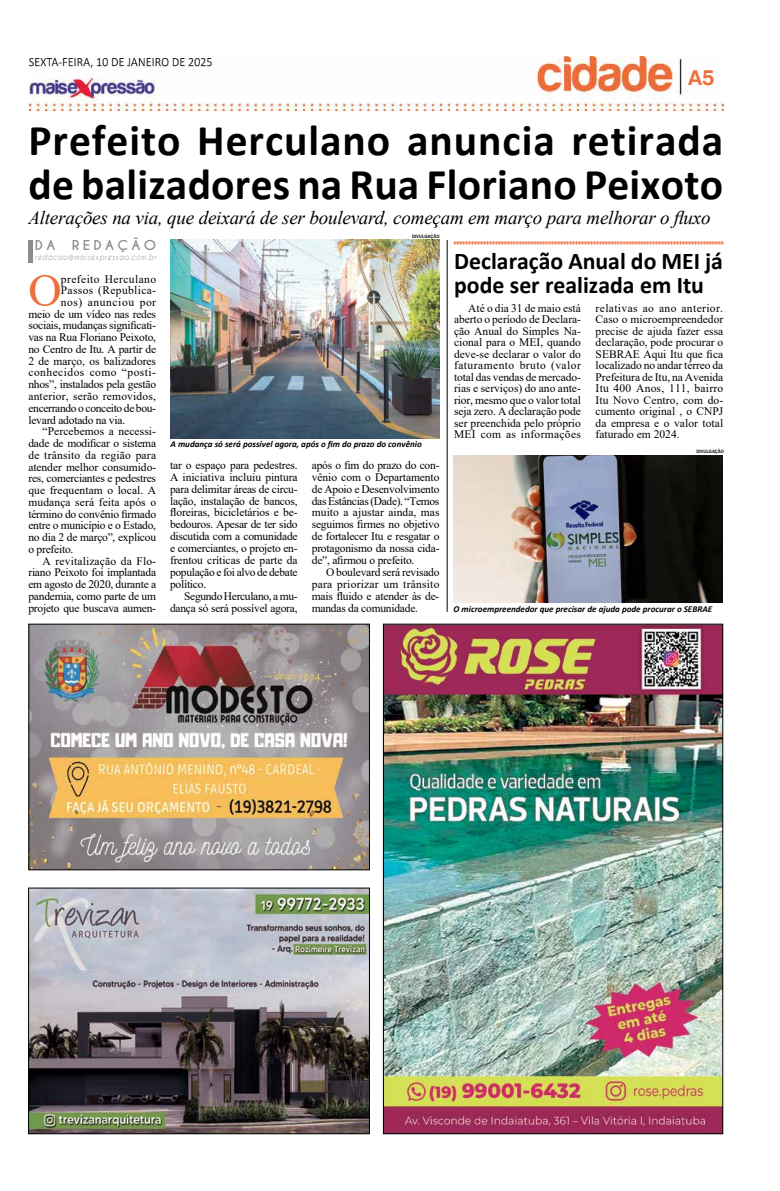
<style>
.page{position:relative;width:780px;height:1191px;background:#fff}
.page>*{position:absolute;margin:0;border:0;box-sizing:border-box;transform-origin:0 0}
.t1{font:46.2px "Times New Roman";color:#ef6f3c}
.t2{font:700 44px/44px "Calibri";letter-spacing:.02em;color:#000}
.t3{font:700 24px/24px "Calibri";color:#000}
.t4{font:22px "Harabara";color:#ef6f3c}
.t5{font:italic 19px "Times New Roman";letter-spacing:-.01em;color:#000}
.t6{font:700 12.9px "Caviar Dreams";letter-spacing:.24em;color:#8b8b8b;scale:1.04 1}
.t7{font:11.5px/11.9px "Times New Roman";letter-spacing:-.02em;color:#000;text-align:justify}
.t8{font:11.5px "Times New Roman";letter-spacing:.01em;color:#000}
.t9{font:11.5px "Times New Roman";letter-spacing:.015em;color:#000}
.t10{font:11.5px "Times New Roman";color:#000}
.t11{font:11.5px "Times New Roman";letter-spacing:.02em;color:#000}
.t12{font:11.5px "Times New Roman";letter-spacing:.04em;color:#000}
.t13{font:11.5px "Times New Roman";letter-spacing:.035em;color:#000}
.t14{font:11.5px "Times New Roman";letter-spacing:.03em;color:#000}
.t15{font:11.5px "Times New Roman";letter-spacing:.05em;color:#000}
.t16{font:italic 700 9px "Calibri";color:#000}
.t17{font:italic 8.3px "Caviar Dreams";letter-spacing:.11em;color:#8b8b8b;scale:.83 1}
.t18{font:500 4.9px "Franklin Gothic";color:#000}
</style>
<div class="page">
<img style="left:29px;top:57px;width:694px;height:54px">
<img style="left:30px;top:58px;width:181px;height:9px">
<img style="left:385px;top:625px;width:336px;height:507px">
<img style="left:30px;top:889px;width:338px;height:243px">
<div style="left:28px;top:887px;width:342px;height:247px;border:1px solid #000"></div>
<img style="left:170px;top:240px;width:269px;height:198px">
<div style="left:28px;top:240px;width:5px;height:23px;background:#8b8b8b"></div>
<img style="left:30px;top:625px;width:338px;height:243px">
<div style="left:28px;top:623px;width:342px;height:247px;border:1px solid #000"></div>
<svg style="left:454px;top:241px;width:269px;height:3px"></svg>
<hr style="left:447px;top:240px;width:1px;height:372px;background:#000">
<img style="left:453px;top:455px;width:270px;height:147px">
<h3 class="t4" style="left:688px;top:66px;width:28px">A5</h3>
<h2 class="t2" style="left:28px;top:118px;width:696px">Prefeito Herculano anuncia retirada de balizadores na Rua Floriano Peixoto</h2>
<h3 class="t5" style="left:28px;top:204px;width:683px">Alterações na via, que deixará de ser boulevard, começam em março para melhorar o fluxo</h3>
<p class="t18" style="left:412px;top:234px;width:29px">DIVULGAÇÃO</p>
<p class="t6" style="left:35px;top:237px;width:21px">DA</p>
<p class="t6" style="left:72px;top:237px;width:82px">REDAÇÃO</p>
<p class="t17" style="left:35px;top:252px;width:147px">redacao@maisexpressao.com.br</p>
<h3 class="t3" style="left:454px;top:249px;width:270px">Declaração Anual do MEI já pode ser realizada em Itu</h3>
<p class="t7" style="left:454px;top:302px;width:128px;line-height:11.5px;text-indent:14px">Até o dia 31 de maio está aberto o período de Declara&shy;ção Anual do Simples Na&shy;cional para o MEI, quando deve-se declarar o valor do faturamento bruto (valor total das vendas de mercado&shy;rias e serviços) do ano ante&shy;rior, mesmo que o valor total seja zero. A declaração pode ser preenchida pelo próprio MEI com as informações</p>
<p class="t7" style="left:595px;top:302px;width:129px;line-height:11.5px">relativas ao ano anterior.<br>Caso o microempreendedor precise de ajuda fazer essa declaração, pode procurar o SEBRAE Aqui Itu que fica localizado no andar térreo da Prefeitura de Itu, na Avenida Itu 400 Anos, 111, bairro Itu Novo Centro, com do&shy;cumento original , o CNPJ da empresa e o valor total faturado em 2024.</p>
<h1 class="t1" style="left:28px;top:258px;width:35px">O</h1>
<p class="t13" style="left:61px;top:271px;width:97px">prefeito Herculano</p>
<p class="t14" style="left:61px;top:282px;width:97px">Passos (Republica-</p>
<p class="t15" style="left:61px;top:294px;width:97px">nos) anunciou por</p>
<p class="t7" style="left:28px;top:307px;width:129px">meio de um vídeo nas redes</p>
<p class="t7" style="left:28px;top:319px;width:129px">sociais, mudanças significati-</p>
<p class="t7" style="left:28px;top:331px;width:129px">vas na Rua Floriano Peixoto,</p>
<p class="t7" style="left:28px;top:343px;width:129px">no Centro de Itu. A partir de</p>
<p class="t10" style="left:28px;top:353px;width:129px">2 de março, os balizadores</p>
<p class="t12" style="left:28px;top:364px;width:129px">conhecidos como “posti-</p>
<p class="t7" style="left:28px;top:378px;width:129px">nhos”, instalados pela gestão</p>
<p class="t9" style="left:28px;top:388px;width:129px">anterior, serão removidos,</p>
<p class="t7" style="left:28px;top:401px;width:129px">encerrando o conceito de bou-</p>
<p class="t7" style="left:28px;top:413px;width:98px">levard adotado na via.</p>
<p class="t8" style="left:43px;top:423px;width:115px">“Percebemos a necessi-</p>
<p class="t7" style="left:28px;top:437px;width:129px">dade de modificar o sistema</p>
<p class="t11" style="left:28px;top:447px;width:129px">de trânsito da região para</p>
<p class="t7" style="left:28px;top:460px;width:129px">atender melhor consumido-</p>
<p class="t7" style="left:28px;top:472px;width:129px">res, comerciantes e pedestres</p>
<p class="t8" style="left:28px;top:482px;width:129px">que frequentam o local. A</p>
<p class="t8" style="left:28px;top:494px;width:129px">mudança será feita após o</p>
<p class="t7" style="left:28px;top:507px;width:129px">término do convênio firmado</p>
<p class="t7" style="left:28px;top:519px;width:129px">entre o município e o Estado,</p>
<p class="t7" style="left:28px;top:531px;width:129px">no dia 2 de março”, explicou</p>
<p class="t7" style="left:28px;top:543px;width:46px">o prefeito.</p>
<p class="t9" style="left:43px;top:553px;width:115px">A revitalização da Flo-</p>
<p class="t7" style="left:28px;top:566px;width:129px">riano Peixoto foi implantada</p>
<p class="t7" style="left:28px;top:578px;width:129px">em agosto de 2020, durante a</p>
<p class="t7" style="left:28px;top:590px;width:129px">pandemia, como parte de um</p>
<p class="t7" style="left:28px;top:601px;width:129px">projeto que buscava aumen-</p>
<p class="t16" style="left:170px;top:438px;width:253px">A mudança só será possível agora, após o fim do prazo do convênio</p>
<p class="t7" style="left:312px;top:458px;width:129px">após o fim do prazo do con&shy;vênio com o Departamento de Apoio e Desenvolvimento das Estâncias (Dade). “Temos muito a ajustar ainda, mas seguimos firmes no objetivo de fortalecer Itu e resgatar o protagonismo da nossa cida&shy;de”, afirmou o prefeito.</p>
<p class="t7" style="left:312px;top:566px;width:129px;text-indent:14px">O boulevard será revisado para priorizar um trânsito mais fluido e atender às de&shy;mandas da comunidade.</p>
<p class="t18" style="left:696px;top:449px;width:29px">DIVULGAÇÃO</p>
<p class="t7" style="left:170px;top:458px;width:129px">tar o espaço para pedestres.<br>A iniciativa incluiu pintura para delimitar áreas de circu&shy;lação, instalação de bancos, floreiras, bicicletários e be&shy;bedouros. Apesar de ter sido discutida com a comunidade e comerciantes, o projeto en&shy;frentou críticas de parte da população e foi alvo de debate político.</p>
<p class="t7" style="left:170px;top:589px;width:129px;text-align:right">Segundo Herculano, a mu&shy;dança só será possível agora,</p>
<p class="t16" style="left:453px;top:602px;width:260px">O microempreendedor que precisar de ajuda pode procurar o SEBRAE</p>
</div>
